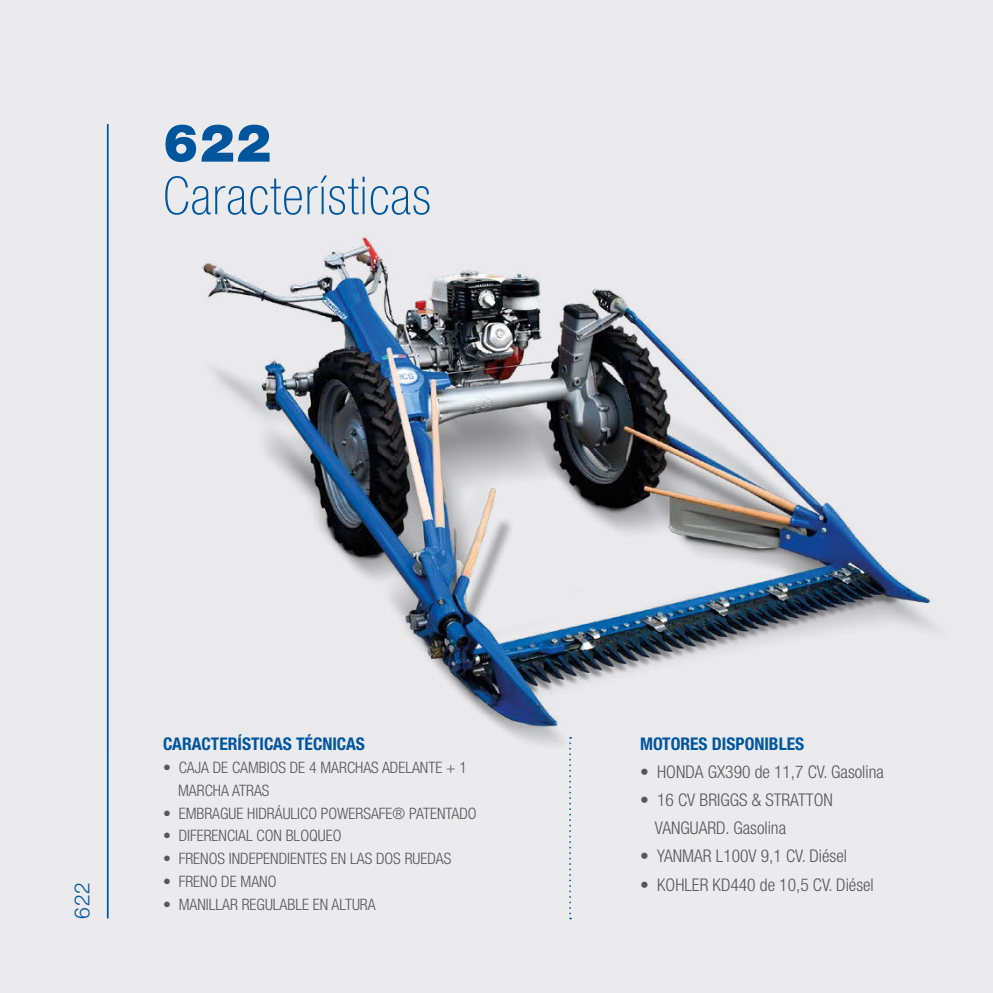
<style>
.page{position:relative;width:993px;height:993px;background:#fff}
.page>*{position:absolute;margin:0;border:0;box-sizing:border-box;transform-origin:0 0}
.t1{font:100 condensed 52.5px "Helvetica Neue LT Std";letter-spacing:.025em;color:#00569d}
.t2{font:900 52.5px "Helvetica Neue LT Std";color:#00569d}
.t3{font:300 21px "Helvetica Neue LT Std";color:#00569d}
.t4{font:300 condensed 17.5px/28px "Helvetica Neue LT Std";color:#575756}
.t5{font:700 condensed 17.5px "Helvetica Neue LT Std";color:#00569d}
.t6{font:300 condensed 15.75px/22.8px "Helvetica Neue LT Std";color:#575756}
</style>
<div class="page">
<div style="left:0;top:0;width:992px;height:992px;background:#ebebee"></div>
<hr style="left:107px;top:124px;width:2px;height:794px;background:#00569d">
<img style="left:108px;top:206px;width:827px;height:541px">
<svg style="left:569px;top:736px;width:2px;height:183px"></svg>
<h1 class="t2" style="left:163px;top:111px;width:109px">622</h1>
<h1 class="t1" style="left:163px;top:166px;width:269px">Características</h1>
<h2 class="t3" style="left:69px;top:918px;width:38px;rotate:-90deg">622</h2>
<p class="t5" style="left:163px;top:733px;width:203px">CARACTERÍSTICAS TÉCNICAS</p>
<p class="t6" style="left:178px;top:755px;width:290px;text-indent:-15px">• CAJA DE CAMBIOS DE 4 MARCHAS ADELANTE + 1<br>MARCHA ATRAS</p>
<p class="t6" style="left:163px;top:801px;width:315px">• EMBRAGUE HIDRÁULICO POWERSAFE® PATENTADO</p>
<p class="t6" style="left:163px;top:824px;width:180px">• DIFERENCIAL CON BLOQUEO</p>
<p class="t6" style="left:163px;top:846px;width:289px">• FRENOS INDEPENDIENTES EN LAS DOS RUEDAS</p>
<p class="t6" style="left:163px;top:869px;width:115px">• FRENO DE MANO</p>
<p class="t6" style="left:163px;top:892px;width:214px">• MANILLAR REGULABLE EN ALTURA</p>
<p class="t5" style="left:639px;top:733px;width:166px">MOTORES DISPONIBLES</p>
<p class="t4" style="left:639px;top:757px;width:245px">• HONDA GX390 de 11,7 CV. Gasolina</p>
<p class="t4" style="left:654px;top:785px;width:179px;text-indent:-15px">• 16 CV BRIGGS &amp; STRATTON<br>VANGUARD. Gasolina</p>
<p class="t4" style="left:639px;top:841px;width:208px">• YANMAR L100V 9,1 CV. Diésel</p>
<p class="t4" style="left:639px;top:869px;width:235px">• KOHLER KD440 de 10,5 CV. Diésel</p>
</div>
